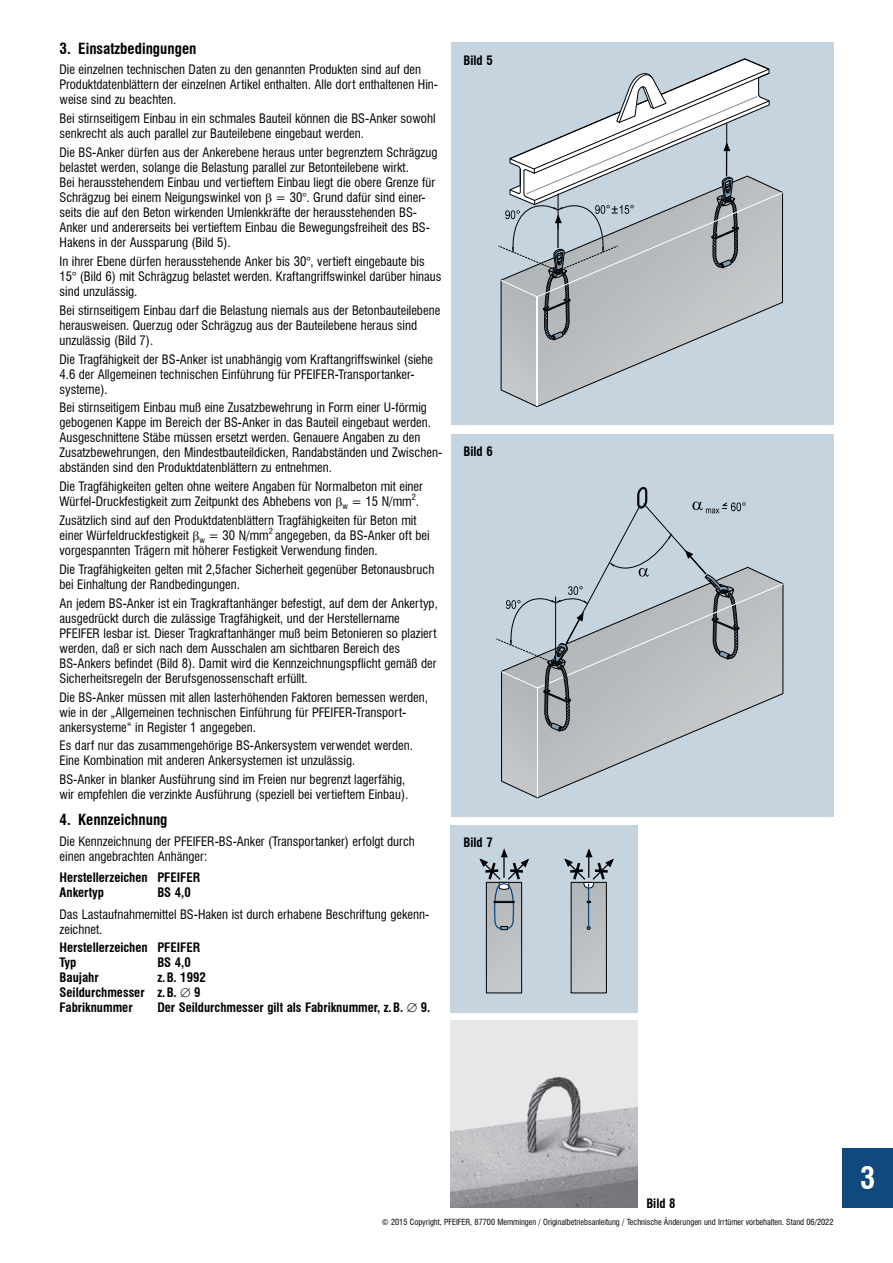
<style>
.page{position:relative;width:893px;height:1263px;background:#fff}
.page>*{position:absolute;margin:0;border:0;box-sizing:border-box;transform-origin:0 0}
.t1{font:700 condensed 30px "Swiss 721 BT";color:#fff}
.t2{font:700 condensed 15px "Swiss 721 BT";color:#000002}
.t3{font:condensed 12.75px/15px "Swiss 721 BT";color:#000002}
.t4{font:700 condensed 12.75px/15px "Swiss 721 BT";color:#000002}
.t5{font:condensed 8.25px "Swiss 721 BT";color:#000002}
</style>
<div class="page">
<div style="left:842px;top:1148px;width:51px;height:60px;background:#0f497d"></div>
<img style="left:451px;top:1020px;width:187px;height:188px">
<div style="left:451px;top:825px;width:187px;height:187px;background:#c5d4df"></div>
<svg style="left:479px;top:848px;width:50px;height:146px"></svg>
<svg style="left:564px;top:848px;width:50px;height:145px"></svg>
<div style="left:451px;top:43px;width:382px;height:382px;background:#c5d4df"></div>
<svg style="left:498px;top:58px;width:284px;height:349px"></svg>
<div style="left:451px;top:434px;width:382px;height:382px;background:#c5d4df"></div>
<svg style="left:496px;top:487px;width:287px;height:312px"></svg>
<p class="t2" style="left:60px;top:39px;width:138px">3. Einsatzbedingungen</p>
<p class="t3" style="left:60px;top:62px;width:380px">Die einzelnen technischen Daten zu den genannten Produkten sind auf den<br>Produktdatenblättern der einzelnen Artikel enthalten. Alle dort enthaltenen Hin&shy;weise sind zu beachten.</p>
<p class="t3" style="left:60px;top:111px;width:377px">Bei stirnseitigem Einbau in ein schmales Bauteil können die BS-Anker sowohl senkrecht als auch parallel zur Bauteilebene eingebaut werden.</p>
<p class="t3" style="left:60px;top:145px;width:379px">Die BS-Anker dürfen aus der Ankerebene heraus unter begrenztem Schrägzug belastet werden, solange die Belastung parallel zur Betonteilebene wirkt.<br>Bei herausstehendem Einbau und vertieftem Einbau liegt die obere Grenze für Schrägzug bei einem Neigungswinkel von = 30°. Grund dafür sind einer&shy;seits die auf den Beton wirkenden Umlenkkräfte der herausstehenden BS-Anker und andererseits bei vertieftem Einbau die Bewegungsfreiheit des BS-Hakens in der Aussparung (Bild 5).</p>
<p class="t3" style="left:60px;top:254px;width:384px">In ihrer Ebene dürfen herausstehende Anker bis 30°, vertieft eingebaute bis<br>15° (Bild 6) mit Schrägzug belastet werden. Kraftangriffswinkel darüber hinaus sind unzulässig.</p>
<p class="t3" style="left:60px;top:303px;width:382px">Bei stirnseitigem Einbau darf die Belastung niemals aus der Betonbauteilebene herausweisen. Querzug oder Schrägzug aus der Bauteilebene heraus sind unzulässig (Bild 7).</p>
<p class="t3" style="left:60px;top:351px;width:375px">Die Tragfähigkeit der BS-Anker ist unabhängig vom Kraftangriffswinkel (siehe<br>4.6 der Allgemeinen technischen Einführung für PFEIFER-Transportanker&shy;systeme).</p>
<p class="t3" style="left:60px;top:400px;width:383px">Bei stirnseitigem Einbau muß eine Zusatzbewehrung in Form einer U-förmig gebogenen Kappe im Bereich der BS-Anker in das Bauteil eingebaut werden.<br>Ausgeschnittene Stäbe müssen ersetzt werden. Genauere Angaben zu den Zusatzbewehrungen, den Mindestbauteildicken, Randabständen und Zwischen&shy;abständen sind den Produktdatenblättern zu entnehmen.</p>
<p class="t3" style="left:60px;top:479px;width:365px">Die Tragfähigkeiten gelten ohne weitere Angaben für Normalbeton mit einer<br>Würfel-Druckfestigkeit zum Zeitpunkt des Abhebens von <sub>w</sub> = 15 N/mm .</p>
<p class="t5" style="left:412px;top:492px;width:6px">2</p>
<p class="t3" style="left:60px;top:513px;width:359px">Zusätzlich sind auf den Produktdatenblättern Tragfähigkeiten für Beton mit einer Würfeldruckfestigkeit <sub>w</sub> = 30 N/mm</p>
<p class="t5" style="left:269px;top:526px;width:6px">2</p>
<p class="t3" style="left:60px;top:528px;width:372px;text-indent:216px">angegeben, da BS-Anker oft bei vorgespannten Trägern mit höherer Festigkeit Verwendung finden.</p>
<p class="t3" style="left:60px;top:562px;width:376px">Die Tragfähigkeiten gelten mit 2,5facher Sicherheit gegenüber Betonausbruch bei Einhaltung der Randbedingungen.</p>
<p class="t3" style="left:60px;top:596px;width:380px">An jedem BS-Anker ist ein Tragkraftanhänger befestigt, auf dem der Ankertyp, ausgedrückt durch die zulässige Tragfähigkeit, und der Herstellername PFEIFER lesbar ist. Dieser Tragkraftanhänger muß beim Betonieren so plaziert werden, daß er sich nach dem Ausschalen am sichtbaren Bereich des BS-Ankers befindet (Bild 8). Damit wird die Kennzeichnungspflicht gemäß der Sicherheitsregeln der Berufsgenossenschaft erfüllt.</p>
<p class="t3" style="left:60px;top:689px;width:370px">Die BS-Anker müssen mit allen lasterhöhenden Faktoren bemessen werden, wie in der „Allgemeinen technischen Einführung für PFEIFER-Transport&shy;ankersysteme“ in Register 1 angegeben.</p>
<p class="t3" style="left:60px;top:738px;width:355px">Es darf nur das zusammengehörige BS-Ankersystem verwendet werden.<br>Eine Kombination mit anderen Ankersystemen ist unzulässig.</p>
<p class="t3" style="left:60px;top:772px;width:350px">BS-Anker in blanker Ausführung sind im Freien nur begrenzt lagerfähig, wir empfehlen die verzinkte Ausführung (speziell bei vertieftem Einbau).</p>
<p class="t2" style="left:60px;top:811px;width:110px">4. Kennzeichnung</p>
<p class="t3" style="left:60px;top:834px;width:357px">Die Kennzeichnung der PFEIFER-BS-Anker (Transportanker) erfolgt durch einen angebrachten Anhänger:</p>
<p class="t4" style="left:60px;top:870px;width:142px">Herstellerzeichen PFEIFER<br>Ankertyp</p>
<p class="t4" style="left:157px;top:885px;width:35px">BS 4,0</p>
<p class="t3" style="left:60px;top:906px;width:371px">Das Lastaufnahmemittel BS-Haken ist durch erhabene Beschriftung gekenn&shy;zeichnet.</p>
<p class="t4" style="left:60px;top:940px;width:142px">Herstellerzeichen PFEIFER<br>Typ</p>
<p class="t4" style="left:157px;top:955px;width:35px">BS 4,0</p>
<p class="t4" style="left:60px;top:970px;width:148px;text-indent:98px">z.B. 1992<br>Seildurchmesser z.B. ∅ 9<br>Fabriknummer</p>
<p class="t4" style="left:60px;top:970px;width:41px">Baujahr</p>
<p class="t4" style="left:157px;top:1000px;width:274px">Der Seildurchmesser gilt als Fabriknummer, z.B. ∅ 9.</p>
<p class="t4" style="left:463px;top:53px;width:31px">Bild 5</p>
<p class="t4" style="left:463px;top:444px;width:31px">Bild 6</p>
<p class="t4" style="left:463px;top:835px;width:31px">Bild 7</p>
<p class="t4" style="left:646px;top:1196px;width:31px">Bild 8</p>
<p class="t5" style="left:382px;top:1217px;width:453px">© 2015 Copyright, PFEIFER, 87700 Memmingen / Originalbetriebsanleitung / Technische Änderungen und Irrtümer vorbehalten. Stand 06/2022</p>
<h1 class="t1" style="left:860px;top:1160px;width:16px">3</h1>
</div>
